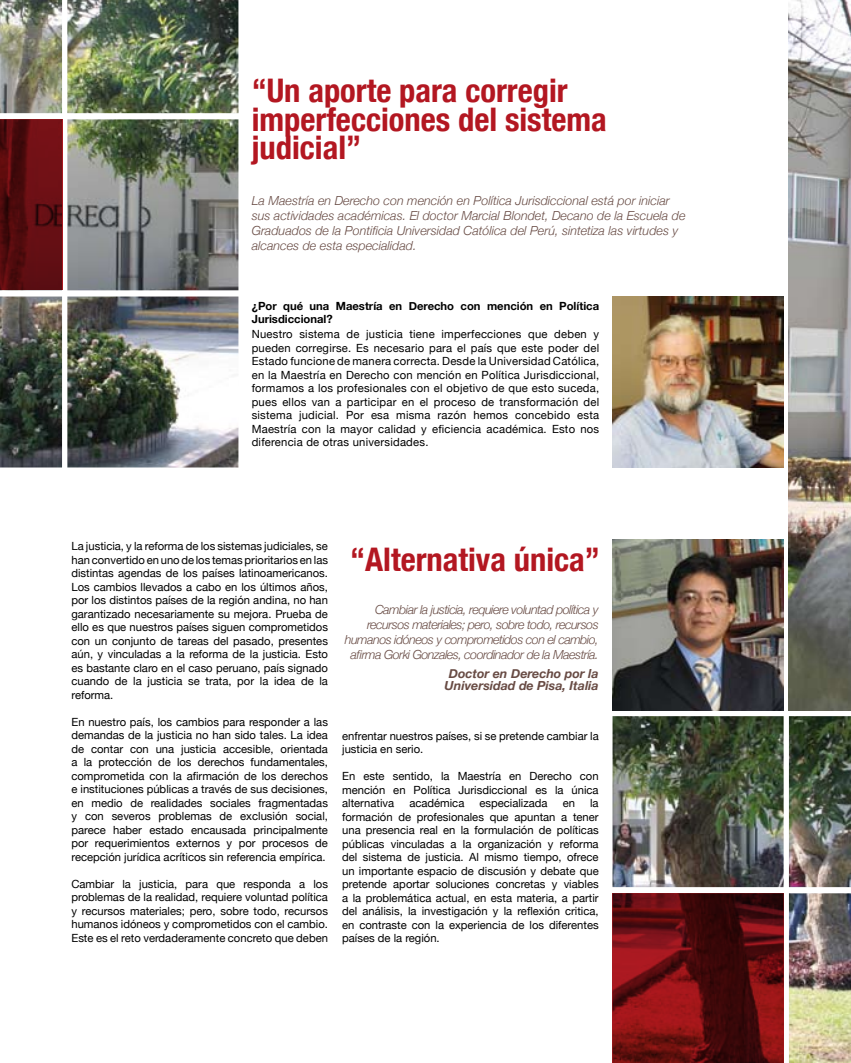
<style>
.page{position:relative;width:851px;height:1063px;background:#fff}
.page>*{position:absolute;margin:0;border:0;box-sizing:border-box;transform-origin:0 0}
.t1{font:700 condensed 32.5px/28.8px "Helvetica Neue";color:#b31721}
.t2{font:italic 300 12.5px/15px "Helvetica Neue";color:#684b44}
.t3{font:italic 300 12.5px/15px "Helvetica Neue";letter-spacing:-.04em;color:#684b44;text-align:right}
.t4{font:italic 700 12.5px/12.5px "Helvetica Neue";color:#684b44;text-align:center}
.t5{font:11.25px/13.5px "Helvetica Neue";color:#000;text-align:justify}
.t6{font:700 11.25px/13.5px "Helvetica Neue";color:#000}
</style>
<div class="page">
<img style="left:0;top:0;width:238px;height:468px">
<img style="left:612px;top:716px;width:238px;height:347px">
<img style="left:788px;top:0;width:62px;height:711px">
<img style="left:612px;top:297px;width:171px;height:171px">
<img style="left:612px;top:540px;width:171px;height:171px">
<svg style="left:0;top:119px;width:62px;height:171px;background:#5c0d10"></svg>
<svg style="left:612px;top:893px;width:171px;height:170px;background:#640e10"></svg>
<h1 class="t1" style="left:252px;top:75px;width:356px">“Un aporte para corregir imperfecciones del sistema judicial”</h1>
<p class="t2" style="left:252px;top:193px;width:435px">La Maestría en Derecho con mención en Política Jurisdiccional está por iniciar sus actividades académicas. El doctor Marcial Blondet, Decano de la Escuela de Graduados de la Pontificia Universidad Católica del Perú, sintetiza las virtudes y alcances de esta especialidad.</p>
<p class="t6" style="left:252px;top:299px;width:349px">¿Por qué una Maestría en Derecho con mención en Política<br>Jurisdiccional?</p>
<p class="t5" style="left:252px;top:327px;width:349px">Nuestro sistema de justicia tiene imperfecciones que deben y pueden corregirse. Es necesario para el país que este poder del Estado funcione de manera correcta. Desde la Universidad Católica, en la Maestría en Derecho con mención en Política Jurisdiccional, formamos a los profesionales con el objetivo de que esto suceda, pues ellos van a participar en el proceso de transformación del sistema judicial. Por esa misma razón hemos concebido esta Maestría con la mayor calidad y eficiencia académica. Esto nos diferencia de otras universidades.</p>
<p class="t5" style="left:71px;top:540px;width:258px">La justicia, y la reforma de los sistemas judiciales, se han convertido en uno de los temas prioritarios en las distintas agendas de los países latinoamericanos.<br>Los cambios llevados a cabo en los últimos años, por los distintos países de la región andina, no han garantizado necesariamente su mejora. Prueba de ello es que nuestros países siguen comprometidos con un conjunto de tareas del pasado, presentes aún, y vinculadas a la reforma de la justicia. Esto es bastante claro en el caso peruano, país signado cuando de la justicia se trata, por la idea de la reforma.</p>
<p class="t5" style="left:71px;top:715px;width:258px">En nuestro país, los cambios para responder a las demandas de la justicia no han sido tales. La idea de contar con una justicia accesible, orientada a la protección de los derechos fundamentales, comprometida con la afirmación de los derechos e instituciones públicas a través de sus decisiones, en medio de realidades sociales fragmentadas y con severos problemas de exclusión social, parece haber estado encausada principalmente por requerimientos externos y por procesos de recepción jurídica acríticos sin referencia empírica.</p>
<p class="t5" style="left:71px;top:877px;width:258px">Cambiar la justicia, para que responda a los problemas de la realidad, requiere voluntad política y recursos materiales; pero, sobre todo, recursos humanos idóneos y comprometidos con el cambio.<br>Este es el reto verdaderamente concreto que deben</p>
<h1 class="t1" style="left:350px;top:545px;width:251px">“Alternativa única”</h1>
<p class="t3" style="left:345px;top:602px;width:255px">Cambiar la justicia, requiere voluntad política y recursos materiales; pero, sobre todo, recursos humanos idóneos y comprometidos con el cambio, afirma Gorki Gonzales, coordinador de la Maestría.</p>
<p class="t4" style="left:444px;top:667px;width:155px">Doctor en Derecho por la<br>Universidad de Pisa, Italia</p>
<p class="t5" style="left:342px;top:729px;width:258px">enfrentar nuestros países, si se pretende cambiar la justicia en serio.</p>
<p class="t5" style="left:342px;top:769px;width:258px">En este sentido, la Maestría en Derecho con mención en Política Jurisdiccional es la única alternativa</p>
<p class="t5" style="left:409px;top:796px;width:57px">académica</p>
<p class="t5" style="left:479px;top:796px;width:70px">especializada</p>
<p class="t5" style="left:562px;top:796px;width:14px">en</p>
<p class="t5" style="left:342px;top:796px;width:258px;text-indent:248px">la formación de profesionales que apuntan a tener una presencia real en la formulación de políticas públicas vinculadas a la organización y reforma del sistema de justicia. Al mismo tiempo, ofrece un importante espacio de discusión y debate que pretende aportar soluciones concretas y viables a la problemática actual, en esta materia, a partir del análisis, la investigación y la reflexión critica, en contraste con la experiencia de los diferentes países de la región.</p>
</div>
